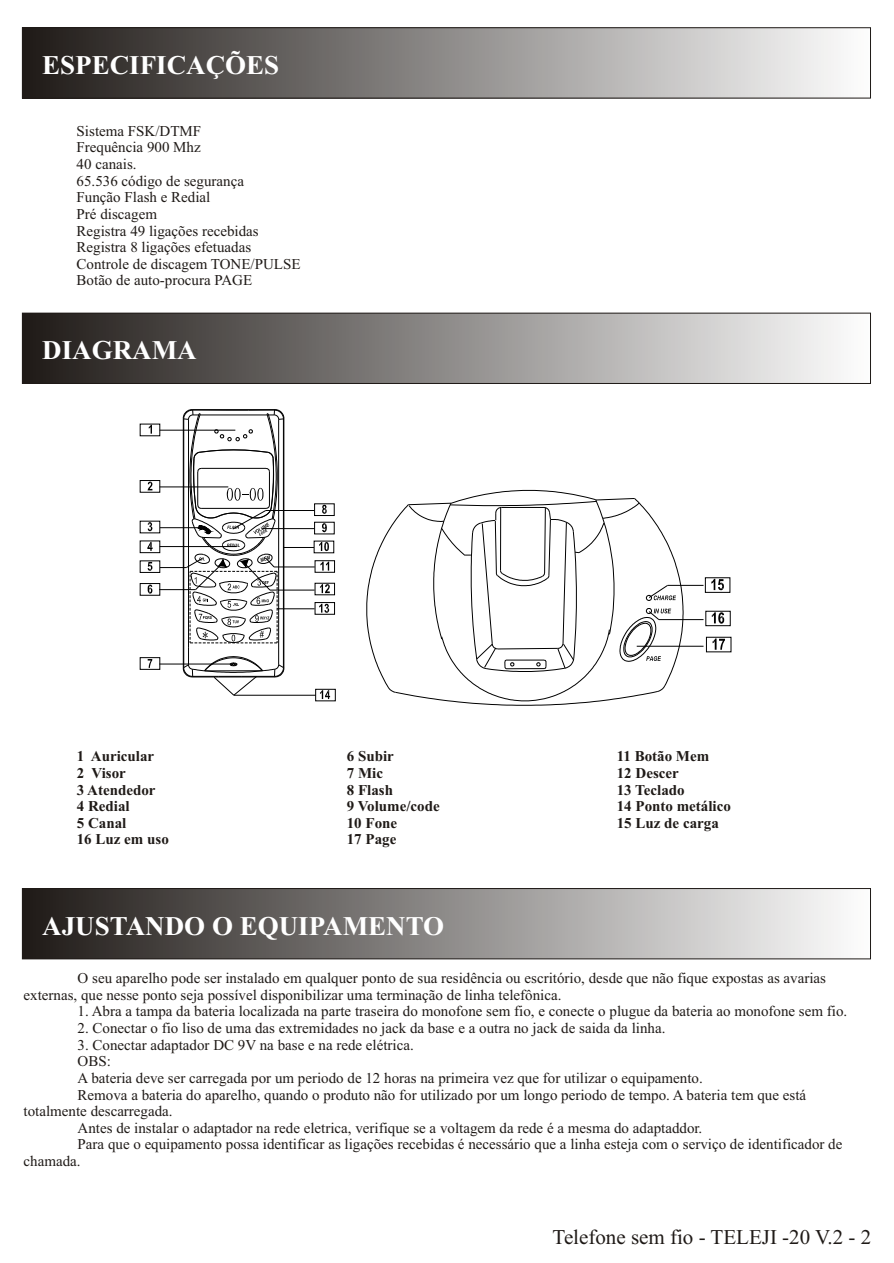
<style>
.page{position:relative;width:894px;height:1263px;background:#fff}
.page>*{position:absolute;margin:0;border:0;box-sizing:border-box;transform-origin:0 0}
.t1{font:700 27px "Times New Roman";color:#fff}
.t2{font:21px "Times New Roman";color:#1f1a17}
.t3{font:15px/16.6px "Times New Roman";color:#1f1a17}
.t4{font:700 15px "Times New Roman";color:#1f1a17}
</style>
<div class="page">
<div style="left:22px;top:28px;width:849px;height:70px;background:linear-gradient(to right,#1f1916,#fefefd)"></div>
<div style="left:22px;top:28px;width:849px;height:70px;border:1px solid #1f1a17"></div>
<div style="left:22px;top:313px;width:849px;height:70px;background:linear-gradient(to right,#1f1916,#fefefd)"></div>
<div style="left:22px;top:313px;width:849px;height:71px;border:1px solid #1f1a17"></div>
<div style="left:22px;top:889px;width:849px;height:70px;background:linear-gradient(to right,#1f1916,#fefefd)"></div>
<div style="left:22px;top:888px;width:849px;height:71px;border:1px solid #1f1a17"></div>
<svg style="left:139px;top:416px;width:593px;height:286px"></svg>
<hr style="left:284px;top:418px;width:1px;height:250px;background:#000">
<hr style="left:234px;top:695px;width:82px;height:1px;background:#000">
<svg style="left:320px;top:691px;width:10px;height:8px"></svg>
<div style="left:316px;top:689px;width:19px;height:12px;border:1px solid #000"></div>
<svg style="left:148px;top:585px;width:4px;height:8px"></svg>
<div style="left:140px;top:583px;width:20px;height:12px;border:1px solid #000"></div>
<div style="left:140px;top:657px;width:20px;height:13px;border:1px solid #000"></div>
<svg style="left:148px;top:659px;width:4px;height:9px"></svg>
<svg style="left:147px;top:543px;width:6px;height:8px"></svg>
<div style="left:140px;top:541px;width:20px;height:12px;border:1px solid #000"></div>
<div style="left:140px;top:561px;width:20px;height:12px;border:1px solid #000"></div>
<svg style="left:148px;top:562px;width:4px;height:9px"></svg>
<svg style="left:148px;top:523px;width:4px;height:8px"></svg>
<svg style="left:320px;top:585px;width:10px;height:8px"></svg>
<hr style="left:270px;top:590px;width:45px;height:1px;background:#000">
<hr style="left:277px;top:609px;width:38px;height:1px;background:#000">
<div style="left:315px;top:602px;width:20px;height:12px;border:1px solid #000"></div>
<svg style="left:319px;top:604px;width:10px;height:9px"></svg>
<hr style="left:266px;top:510px;width:48px;height:1px;background:#000">
<hr style="left:262px;top:528px;width:52px;height:1px;background:#000">
<svg style="left:319px;top:543px;width:10px;height:8px"></svg>
<hr style="left:283px;top:547px;width:31px;height:1px;background:#000">
<hr style="left:274px;top:567px;width:41px;height:1px;background:#000">
<svg style="left:320px;top:563px;width:9px;height:7px"></svg>
<svg style="left:322px;top:523px;width:5px;height:9px"></svg>
<div style="left:314px;top:504px;width:20px;height:12px;border:1px solid #000"></div>
<svg style="left:322px;top:505px;width:5px;height:9px"></svg>
<div style="left:140px;top:480px;width:20px;height:12px;border:1px solid #000"></div>
<svg style="left:148px;top:482px;width:4px;height:8px"></svg>
<svg style="left:149px;top:425px;width:3px;height:9px"></svg>
<hr style="left:637px;top:646px;width:67px;height:1px;background:#000">
<hr style="left:659px;top:619px;width:45px;height:1px;background:#000">
<hr style="left:668px;top:585px;width:36px;height:1px;background:#000">
<svg style="left:366px;top:490px;width:317px;height:216px"></svg>
<svg style="left:711px;top:580px;width:13px;height:10px"></svg>
<div style="left:705px;top:578px;width:25px;height:15px;border:1px solid #000"></div>
<svg style="left:713px;top:639px;width:12px;height:11px"></svg>
<svg style="left:712px;top:613px;width:12px;height:11px"></svg>
<div style="left:706px;top:611px;width:24px;height:15px;border:1px solid #000"></div>
<svg style="left:160px;top:409px;width:124px;height:287px"></svg>
<h1 class="t1" style="left:42px;top:56px;width:239px">ESPECIFICAÇÕES</h1>
<p class="t3" style="left:77px;top:124px;width:226px">Sistema FSK/DTMF<br>Frequência 900 Mhz<br>40 canais.<br>65.536 código de segurança<br>Função Flash e Redial<br>Pré discagem<br>Registra 49 ligações recebidas<br>Registra 8 ligações efetuadas<br>Controle de discagem TONE/PULSE<br>Botão de auto-procura PAGE</p>
<h1 class="t1" style="left:42px;top:341px;width:156px">DIAGRAMA</h1>
<p class="t4" style="left:77px;top:751px;width:79px">1 Auricular</p>
<p class="t4" style="left:347px;top:751px;width:49px">6 Subir</p>
<p class="t4" style="left:617px;top:751px;width:94px">11 Botão Mem</p>
<p class="t4" style="left:77px;top:768px;width:51px">2 Visor</p>
<p class="t4" style="left:347px;top:768px;width:38px">7 Mic</p>
<p class="t4" style="left:617px;top:768px;width:64px">12 Descer</p>
<p class="t4" style="left:77px;top:784px;width:80px">3 Atendedor</p>
<p class="t4" style="left:347px;top:784px;width:48px">8 Flash</p>
<p class="t4" style="left:617px;top:784px;width:69px">13 Teclado</p>
<p class="t4" style="left:77px;top:801px;width:54px">4 Redial</p>
<p class="t4" style="left:347px;top:801px;width:94px">9 Volume/code</p>
<p class="t4" style="left:617px;top:801px;width:116px">14 Ponto metálico</p>
<p class="t4" style="left:77px;top:818px;width:51px">5 Canal</p>
<p class="t4" style="left:347px;top:818px;width:52px">10 Fone</p>
<p class="t4" style="left:617px;top:818px;width:104px">15 Luz de carga</p>
<p class="t4" style="left:77px;top:834px;width:94px">16 Luz em uso</p>
<p class="t4" style="left:347px;top:834px;width:51px">17 Page</p>
<h1 class="t1" style="left:42px;top:916px;width:404px">AJUSTANDO O EQUIPAMENTO</h1>
<p class="t3" style="left:24px;top:971px;width:804px;text-indent:54px">O seu aparelho pode ser instalado em qualquer ponto de sua residência ou escritório, desde que não fique expostas as avarias externas, que nesse ponto seja possível disponibilizar uma terminação de linha telefônica.</p>
<p class="t3" style="left:78px;top:1005px;width:771px">1. Abra a tampa da bateria localizada na parte traseira do monofone sem fio, e conecte o plugue da bateria ao monofone sem fio.</p>
<p class="t3" style="left:78px;top:1021px;width:589px">2. Conectar o fio liso de uma das extremidades no jack da base e a outra no jack de saida da linha.</p>
<p class="t3" style="left:78px;top:1038px;width:338px">3. Conectar adaptador DC 9V na base e na rede elétrica.</p>
<p class="t3" style="left:78px;top:1054px;width:35px">OBS:</p>
<p class="t3" style="left:78px;top:1071px;width:627px">A bateria deve ser carregada por um periodo de 12 horas na primeira vez que for utilizar o equipamento.</p>
<p class="t3" style="left:78px;top:1088px;width:730px">Remova a bateria do aparelho, quando o produto não for utilizado por um longo periodo de tempo. A bateria tem que está</p>
<p class="t3" style="left:24px;top:1104px;width:151px">totalmente descarregada.</p>
<p class="t3" style="left:78px;top:1121px;width:626px">Antes de instalar o adaptador na rede eletrica, verifique se a voltagem da rede é a mesma do adaptaddor.</p>
<p class="t3" style="left:78px;top:1137px;width:766px">Para que o equipamento possa identificar as ligações recebidas é necessário que a linha esteja com o serviço de identificador de</p>
<p class="t3" style="left:24px;top:1154px;width:59px">chamada.</p>
<h2 class="t2" style="left:553px;top:1229px;width:320px">Telefone sem fio - TELEJI -20 V.2 - 2</h2>
</div>
